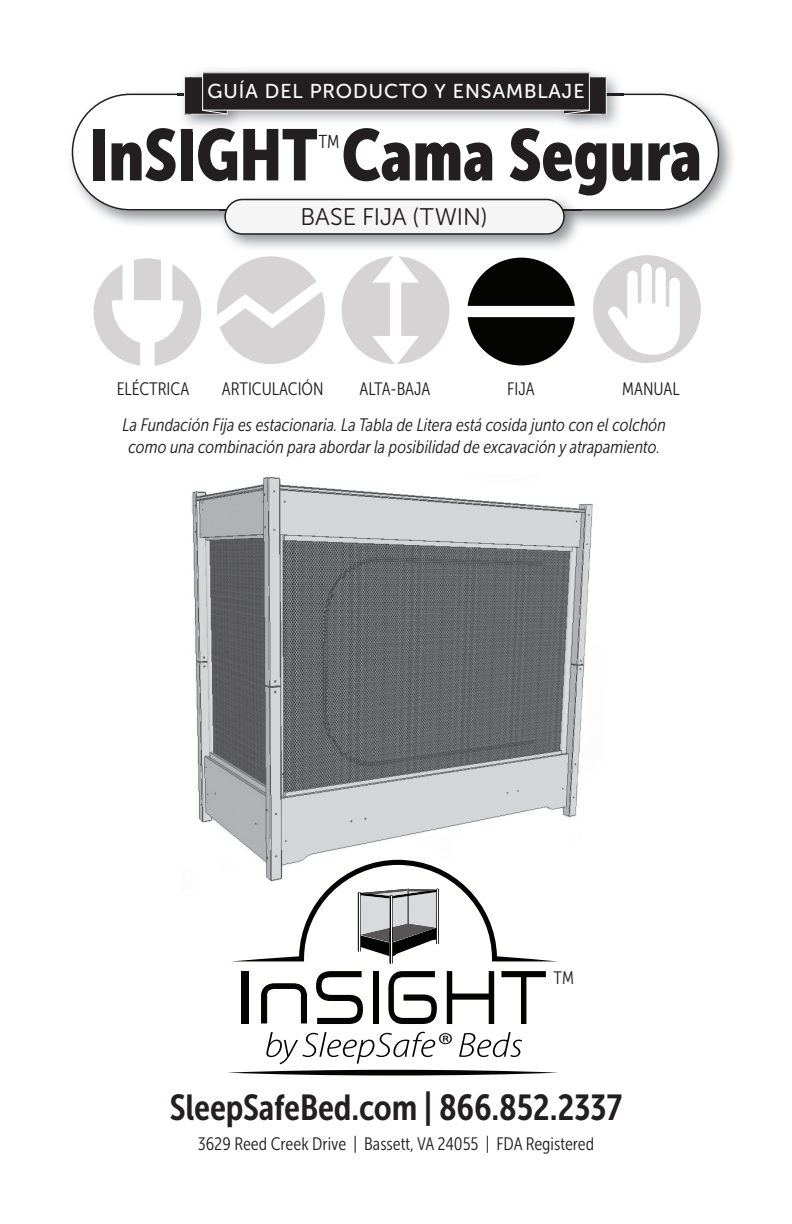
<style>
.page{position:relative;width:792px;height:1224px;background:#fff}
.page>*{position:absolute;margin:0;border:0;box-sizing:border-box;transform-origin:0 0}
.t1{font:72px "Museo Sans Cond 900";letter-spacing:-.005em;color:#231f20}
.t2{font:36px "Museo Sans Cond 700";letter-spacing:-.005em;color:#231f20}
.t3{font:italic 300 semi-condensed 35px "Myriad Pro";color:#040503;scale:1.15 1}
.t4{font:24px "Museo Sans Rounded 300";color:#231f20}
.t5{font:20px "Museo Sans Rounded 500";letter-spacing:.05em;color:#fff}
.t6{font:18.6px "Museo Sans Cond 300";color:#231f20}
.t7{font:italic 18px/21.6px "Museo Sans Cond 300";color:#231f20;text-align:center}
.t8{font:18px "Museo Sans Cond 300";color:#231f20}
</style>
<div class="page">
<img style="left:191px;top:477px;width:402px;height:383px">
<img style="left:71px;top:92px;width:662px;height:133px">
<svg style="left:72px;top:94px;width:647px;height:117px"></svg>
<img style="left:557px;top:115px;width:66px;height:13px">
<img style="left:557px;top:128px;width:66px;height:3px">
<img style="left:178px;top:115px;width:66px;height:13px">
<img style="left:178px;top:128px;width:66px;height:3px">
<img style="left:244px;top:111px;width:313px;height:15px">
<img style="left:557px;top:115px;width:44px;height:11px">
<img style="left:191px;top:115px;width:53px;height:11px">
<div style="left:203px;top:73px;width:386px;height:37px;background:#231f20"></div>
<div style="left:202px;top:72px;width:388px;height:39px;border:1px solid #fff"></div>
<svg style="left:178px;top:76px;width:66px;height:39px"></svg>
<svg style="left:557px;top:76px;width:66px;height:39px"></svg>
<svg style="left:217px;top:256px;width:108px;height:108px"></svg>
<svg style="left:593px;top:255px;width:108px;height:108px"></svg>
<svg style="left:468px;top:317px;width:107px;height:48px"></svg>
<svg style="left:468px;top:258px;width:107px;height:48px"></svg>
<svg style="left:94px;top:258px;width:107px;height:108px"></svg>
<svg style="left:342px;top:256px;width:107px;height:108px"></svg>
<img style="left:220px;top:211px;width:362px;height:37px">
<img style="left:220px;top:194px;width:362px;height:17px">
<img style="left:344px;top:194px;width:238px;height:2px">
<div style="left:225px;top:200px;width:339px;height:34px;background:#f5f5f6;border-radius:17px"></div>
<div style="left:224px;top:199px;width:341px;height:36px;border:2px solid #231f20;border-radius:17px"></div>
<div style="left:242px;top:971px;width:7px;height:53px;background:#040503"></div>
<svg style="left:261px;top:983px;width:46px;height:41px"></svg>
<svg style="left:316px;top:971px;width:47px;height:53px"></svg>
<div style="left:373px;top:971px;width:5px;height:53px;background:#040503"></div>
<svg style="left:388px;top:971px;width:49px;height:53px"></svg>
<svg style="left:447px;top:971px;width:47px;height:53px"></svg>
<svg style="left:501px;top:971px;width:45px;height:53px"></svg>
<svg style="left:266px;top:1032px;width:169px;height:32px"></svg>
<svg style="left:459px;top:1032px;width:63px;height:25px"></svg>
<svg style="left:227px;top:1070px;width:332px;height:6px;background:#383937"></svg>
<svg style="left:231px;top:860px;width:326px;height:104px"></svg>
<p class="t5" style="left:207px;top:80px;width:379px">GUÍA DEL PRODUCTO Y ENSAMBLAJE</p>
<h1 class="t1" style="left:89px;top:114px;width:615px">InSIGHT Cama Segura</h1>
<p class="t6" style="left:318px;top:131px;width:23px">TM</p>
<h3 class="t4" style="left:301px;top:204px;width:188px">BASE FIJA (TWIN)</h3>
<p class="t8" style="left:117px;top:379px;width:74px">ELÉCTRICA</p>
<p class="t8" style="left:222px;top:379px;width:103px">ARTICULACIÓN</p>
<p class="t8" style="left:360px;top:379px;width:73px">ALTA-BAJA</p>
<p class="t8" style="left:507px;top:379px;width:29px">FIJA</p>
<p class="t8" style="left:622px;top:379px;width:59px">MANUAL</p>
<p class="t7" style="left:123px;top:415px;width:545px">La Fundación Fija es estacionaria. La Tabla de Litera está cosida junto con el colchón como una combinación para abordar la posibilidad de excavación y atrapamiento.</p>
<h3 class="t3" style="left:436px;top:1024px;width:15px">®</h3>
<p class="t8" style="left:554px;top:968px;width:22px">TM</p>
<h2 class="t2" style="left:170px;top:1088px;width:454px">SleepSafeBed.com | 866.852.2337</h2>
<p class="t8" style="left:198px;top:1134px;width:398px">3629 Reed Creek Drive | Bassett, VA 24055 | FDA Registered</p>
</div>
